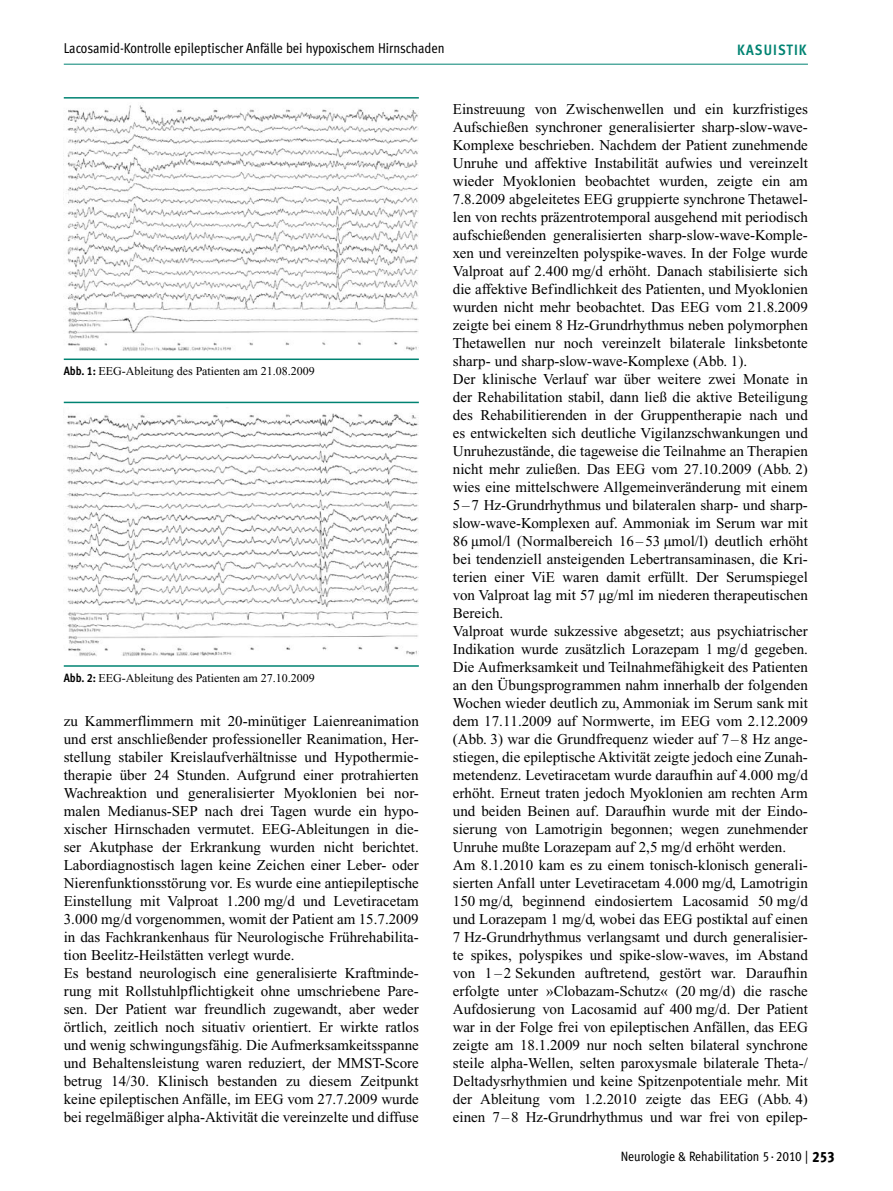
<style>
.page{position:relative;width:893px;height:1191px;background:#fff}
.page>*{position:absolute;margin:0;border:0;box-sizing:border-box;transform-origin:0 0}
.t1{font:15px/18px "Times New Roman";color:#000}
.t2{font:700 15px "Meta Cond";letter-spacing:.07em;color:#008372}
.t3{font:14.25px "Meta Cond";color:#000}
.t4{font:13.5px "Meta Cond Book LF";color:#000}
.t5{font:12px "Times New Roman";color:#000}
.s1{font-family:"Meta Cond Bold LF"}
.s2{font-family:"Meta Cond Extra Bold LF";font-size:15px}
</style>
<div class="page">
<hr style="left:64px;top:64px;width:744px;height:1px;background:#008372">
<img style="left:67px;top:105px;width:352px;height:246px">
<img style="left:66px;top:413px;width:353px;height:243px">
<hr style="left:64px;top:97px;width:355px;height:2px;background:#008372">
<hr style="left:64px;top:358px;width:355px;height:2px;background:#008372">
<hr style="left:64px;top:402px;width:355px;height:1px;background:#008372">
<hr style="left:64px;top:665px;width:355px;height:1px;background:#008372">
<p class="t3" style="left:64px;top:40px;width:382px">Lacosamid-Kontrolle epileptischer Anfälle bei hypoxischem Hirnschaden</p>
<p class="t2" style="left:737px;top:41px;width:70px">KASUISTIK</p>
<p class="t5" style="left:64px;top:364px;width:253px"><span class="s1">Abb. 1:</span> EEG-Ableitung des Patienten am 21.08.2009</p>
<p class="t5" style="left:64px;top:671px;width:253px"><span class="s1">Abb. 2:</span> EEG-Ableitung des Patienten am 27.10.2009</p>
<p class="t1" style="left:64px;top:712px;width:357px">zu Kammerflimmern mit 20-minütiger Laienreanimation&shy;und erst anschließender professioneller Reanimation, Her&shy;stellung stabiler Kreislaufverhältnisse und Hypothermie&shy;therapie über 24 Stunden. Aufgrund einer protrahierten Wachreaktion und generalisierter Myoklonien bei nor&shy;malen Medianus-SEP nach drei Tagen wurde ein hypo&shy;xischer Hirnschaden vermutet. EEG-Ableitungen in die&shy;ser Akutphase der Erkrankung wurden nicht berichtet.<br>Labordiagnostisch lagen keine Zeichen einer Leber- oder Nierenfunktionsstörung vor. Es wurde eine antiepileptische Einstellung mit Valproat 1.200 mg/d und Levetiracetam 3.000 mg/d vorgenommen, womit der Patient am 15.7.2009 in das Fachkrankenhaus für Neurologische Frührehabilita&shy;tion Beelitz-Heilstätten verlegt wurde.<br>Es bestand neurologisch eine generalisierte Kraftminde&shy;rung mit Rollstuhlpflichtigkeit ohne umschriebene Pare&shy;sen. Der Patient war freundlich zugewandt, aber weder örtlich, zeitlich noch situativ orientiert. Er wirkte ratlos und wenig schwingungsfähig. Die Aufmerksamkeitsspanne und Behaltensleistung waren reduziert, der MMST-Score betrug 14/30. Klinisch bestanden zu diesem Zeitpunkt keine epileptischen Anfälle, im EEG vom 27.7.2009 wurde bei regelmäßiger alpha-Aktivität die vereinzelte und diffuse</p>
<p class="t1" style="left:453px;top:100px;width:357px">Einstreuung von Zwischenwellen und ein kurzfristiges Aufschießen synchroner generalisierter sharp-slow-wave-Komplexe beschrieben. Nachdem der Patient zunehmende Unruhe und affektive Instabilität aufwies und vereinzelt wieder Myoklonien beobachtet wurden, zeigte ein am 7.8.2009 abgeleitetes EEG gruppierte synchrone Thetawel&shy;len von rechts präzentrotemporal ausgehend mit periodisch aufschießenden generalisierten sharp-slow-wave-Komple&shy;xen und vereinzelten polyspike-waves. In der Folge wurde Valproat auf 2.400 mg/d erhöht. Danach stabilisierte sich die affektive Befindlichkeit des Patienten, und Myoklonien wurden nicht mehr beobachtet. Das EEG vom 21.8.2009 zeigte bei einem 8 Hz-Grundrhythmus neben polymorphen Thetawellen nur noch vereinzelt bilaterale linksbetonte sharp- und sharp-slow-wave-Komplexe (Abb. 1).<br>Der klinische Verlauf war über weitere zwei Monate in der Rehabilitation stabil, dann ließ die aktive Beteiligung des Rehabilitierenden in der Gruppentherapie nach und es entwickelten sich deutliche Vigilanzschwankungen und Unruhezustände, die tageweise die Teilnahme an Therapien nicht mehr zuließen. Das EEG vom 27.10.2009 (Abb. 2) wies eine mittelschwere Allgemeinveränderung mit einem 5–7 Hz-Grundrhythmus und bilateralen sharp- und sharp&shy;slow-wave-Komplexen auf. Ammoniak im Serum war mit 86 µmol/l (Normalbereich 16 –53 µmol/l) deutlich erhöht bei tendenziell ansteigenden Lebertransaminasen, die Kri&shy;terien einer ViE waren damit erfüllt. Der Serumspiegel von Valproat lag mit 57 µg/ml im niederen therapeutischen Bereich.<br>Valproat wurde sukzessive abgesetzt; aus psychiatrischer Indikation wurde zusätzlich Lorazepam 1 mg/d gegeben.<br>Die Aufmerksamkeit und Teilnahmefähigkeit des Patienten an den Übungsprogrammen nahm innerhalb der folgenden Wochen wieder deutlich zu, Ammoniak im Serum sank mit dem 17.11.2009 auf Normwerte, im EEG vom 2.12.2009 (Abb. 3) war die Grundfrequenz wieder auf 7 –8 Hz ange&shy;stiegen, die epileptische Aktivität zeigte jedoch eine Zunah&shy;metendenz. Levetiracetam wurde daraufhin auf 4.000 mg/d erhöht. Erneut traten jedoch Myoklonien am rechten Arm und beiden Beinen auf. Daraufhin wurde mit der Eindo&shy;sierung von Lamotrigin begonnen; wegen zunehmender Unruhe mußte Lorazepam auf 2,5 mg/d erhöht werden.<br>Am 8.1.2010 kam es zu einem tonisch-klonisch generali&shy;sierten Anfall unter Levetiracetam 4.000 mg/d, Lamotrigin 150 mg/d, beginnend eindosiertem Lacosamid 50 mg/d und Lorazepam 1 mg/d, wobei das EEG postiktal auf einen 7 Hz-Grundrhythmus verlangsamt und durch generalisier&shy;te spikes, polyspikes und spike-slow-waves, im Abstand von 1 – 2 Sekunden auftretend, gestört war. Daraufhin er-folgte unter »Clobazam-Schutz« (20 mg/d) die rasche Aufdosierung von Lacosamid auf 400 mg/d. Der Patient war in der Folge frei von epileptischen Anfällen, das EEG zeigte am 18.1.2009 nur noch selten bilateral synchrone steile alpha-Wellen, selten paroxysmale bilaterale Theta-/ Deltadysrhythmien und keine Spitzenpotentiale mehr. Mit der Ableitung vom 1.2.2010 zeigte das EEG (Abb. 4) einen 7–8 Hz-Grundrhythmus und war frei von epilep-</p>
<p class="t4" style="left:621px;top:1148px;width:216px">Neurologie &amp; Rehabilitation 5·2010 | <span class="s2">253</span></p>
</div>
